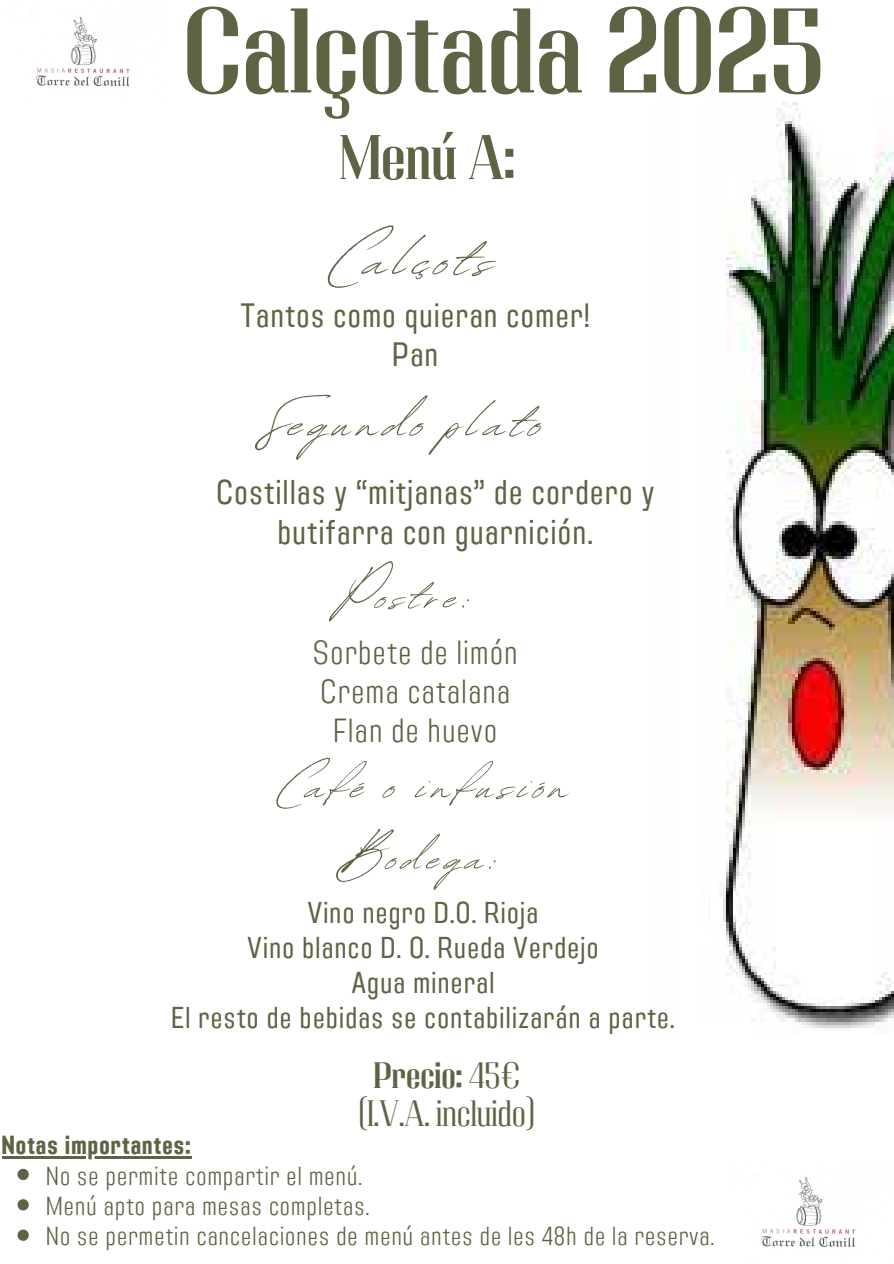
<style>
.page{position:relative;width:894px;height:1264px;background:#fff}
.page>*{position:absolute;margin:0;border:0;box-sizing:border-box;transform-origin:0 0}
.t1{font:120px "Adirek Serif 600";color:#5f6243}
.t2{font:77.85px "Revive 80 Signature";letter-spacing:.085em;color:#5f6243}
.t3{font:69.9px "Revive 80 Signature";letter-spacing:.085em;color:#5f6243}
.t4{font:63.45px "Revive 80 Signature";letter-spacing:.085em;color:#5f6243}
.t5{font:62.85px "Adirek Serif 600";color:#5f6243}
.t6{font:60.6px "Revive 80 Signature";letter-spacing:.085em;color:#5f6243}
.t7{font:36.6px/38.2px "Adirek Serif 400";color:#5f6243;text-align:center}
.t8{font:34.35px/40px "Adirek Sans 400";letter-spacing:.045em;color:#5f6243;text-align:center}
.t9{font:33.75px/39.3px "Adirek Sans 400";letter-spacing:.045em;color:#5f6243;text-align:center}
.t10{font:33.45px/39px "Adirek Sans 300";letter-spacing:.045em;color:#5f6243;text-align:center}
.t11{font:30.15px "Adirek Sans 400";letter-spacing:.045em;color:#5f6243}
.t12{font:26.1px "Adirek Sans 300";letter-spacing:.045em;color:#5f6243}
.t13{font:26.1px "Adirek Sans 700";letter-spacing:.045em;color:#5f6243}
.s1{font-family:"Adirek Serif 600"}
</style>
<div class="page">
<img style="left:36px;top:16px;width:94px;height:70px">
<hr style="left:2px;top:1156px;width:190px;height:2px;background:#5f6243">
<svg style="left:18px;top:1168px;width:11px;height:11px"></svg>
<svg style="left:18px;top:1199px;width:11px;height:11px"></svg>
<svg style="left:18px;top:1229px;width:11px;height:11px"></svg>
<img style="left:761px;top:1177px;width:95px;height:70px">
<img style="left:720px;top:103px;width:173px;height:925px">
<p class="t1" style="left:183px;top:-19px;width:642px">Calçotada 2025</p>
<p class="t5" style="left:340px;top:121px;width:176px">Menú A:</p>
<h5 class="t2" style="left:330px;top:201px;width:164px">Calçots</h5>
<h3 class="t9" style="left:241px;top:295px;width:350px">Tantos como quieran comer!<br>Pan</h3>
<h6 class="t3" style="left:262px;top:370px;width:281px">Segundo plato</h6>
<h5 class="t8" style="left:216px;top:471px;width:439px">Costillas y “mitjanas” de cordero y butifarra con guarnición.</h5>
<h6 class="t6" style="left:340px;top:551px;width:128px">Postre:</h6>
<p class="t10" style="left:313px;top:633px;width:206px">Sorbete de limón<br>Crema catalana<br>Flan de huevo</p>
<p class="t4" style="left:278px;top:738px;width:291px">Café o infusión</p>
<h6 class="t6" style="left:340px;top:812px;width:154px">Bodega:</h6>
<p class="t11" style="left:308px;top:894px;width:232px">Vino negro D.O. Rioja</p>
<p class="t11" style="left:247px;top:929px;width:352px">Vino blanco D. O. Rueda Verdejo</p>
<p class="t11" style="left:351px;top:964px;width:144px">Agua mineral</p>
<p class="t11" style="left:171px;top:1000px;width:504px">El resto de bebidas se contabilizarán a parte.</p>
<p class="t7" style="left:359px;top:1056px;width:176px"><span class="s1">Precio:</span> 45€ (I.V.A. incluido)</p>
<h1 class="t13" style="left:2px;top:1129px;width:190px">Notas importantes:</h1>
<p class="t12" style="left:46px;top:1160px;width:317px">No se permite compartir el menú.</p>
<h4 class="t12" style="left:46px;top:1190px;width:324px">Menú apto para mesas completas.</h4>
<h2 class="t12" style="left:46px;top:1220px;width:669px">No se permetin cancelaciones de menú antes de les 48h de la reserva.</h2>
</div>
